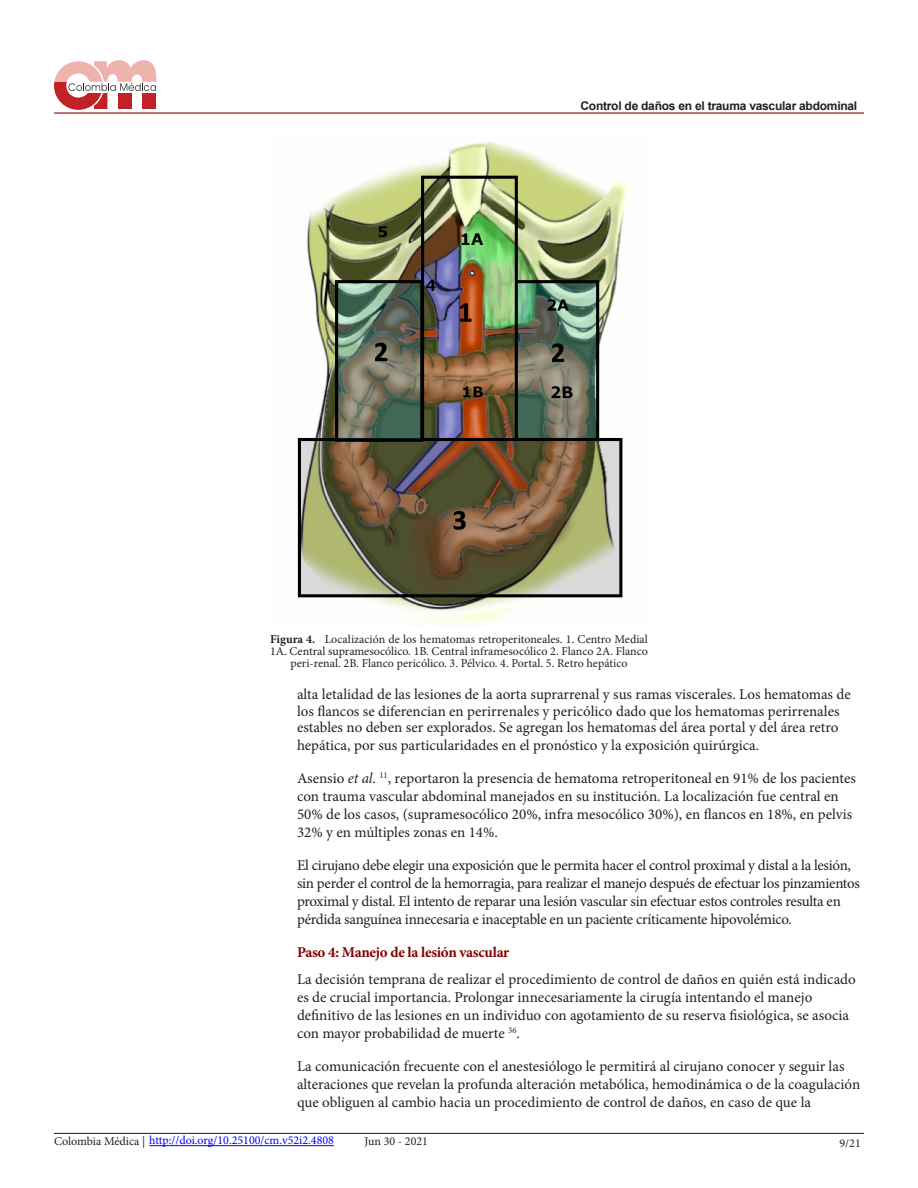
<style>
.page{position:relative;width:918px;height:1188px;background:#fff}
.page>*{position:absolute;margin:0;border:0;box-sizing:border-box;transform-origin:0 0}
.t1{font:15px/18px "Minion Pro";letter-spacing:-.005em;color:#231f20}
.t2{font:700 15px "Minion Pro";letter-spacing:-.02em;color:#820000}
.t3{font:12px/12px "Minion Pro";color:#231f20;text-align:center}
.t4{font:12px "Minion Pro";color:#00f}
.t5{font:700 12px "Arial";letter-spacing:-.02em;color:#231f20}
.s1{font-weight:700}
.s2{font-style:italic}
.s3{color:#231f20}
</style>
<div class="page">
<hr style="left:54px;top:112px;width:810px;height:2px;background:#8b0d10">
<hr style="left:54px;top:1133px;width:810px;height:1px;background:#8b0d10">
<svg style="left:54px;top:60px;width:102px;height:50px"></svg>
<hr style="left:149px;top:1145px;width:185px;height:1px;background:#00f">
<img style="left:297px;top:141px;width:330px;height:484px">
<p class="t5" style="left:580px;top:97px;width:278px">Control de daños en el trauma vascular abdominal</p>
<p class="t3" style="left:270px;top:633px;width:380px"><span class="s1">Figura 4.</span> Localización de los hematomas retroperitoneales. 1. Centro Medial<br>1A. Central supramesocólico. 1B. Central inframesocólico 2. Flanco 2A. Flanco peri-renal. 2B. Flanco pericólico. 3. Pélvico. 4. Portal. 5. Retro hepático</p>
<p class="t1" style="left:297px;top:686px;width:555px;line-height:16.5px">alta letalidad de las lesiones de la aorta suprarrenal y sus ramas viscerales. Los hematomas de los flancos se diferencian en perirrenales y pericólico dado que los hematomas perirrenales estables no deben ser explorados. Se agregan los hematomas del área portal y del área retro</p>
<p class="t1" style="left:297px;top:737px;width:464px">hepática, por sus particularidades en el pronóstico y la exposición quirúrgica.</p>
<p class="t1" style="left:297px;top:770px;width:560px">Asensio <span class="s2">et al</span>. <sup>11</sup>, reportaron la presencia de hematoma retroperitoneal en 91% de los pacientes con trauma vascular abdominal manejados en su institución. La localización fue central en 50% de los casos, (supramesocólico 20%, infra mesocólico 30%), en flancos en 18%, en pelvis 32% y en múltiples zonas en 14%.</p>
<p class="t1" style="left:297px;top:857px;width:565px">El cirujano debe elegir una exposición que le permita hacer el control proximal y distal a la lesión, sin perder el control de la hemorragia, para realizar el manejo después de efectuar los pinzamientos proximal y distal. El intento de reparar una lesión vascular sin efectuar estos controles resulta en pérdida sanguínea innecesaria e inaceptable en un paciente críticamente hipovolémico.</p>
<p class="t2" style="left:297px;top:942px;width:214px">Paso 4: Manejo de la lesión vascular</p>
<p class="t1" style="left:297px;top:970px;width:560px">La decisión temprana de realizar el procedimiento de control de daños en quién está indicado es de crucial importancia. Prolongar innecesariamente la cirugía intentando el manejo definitivo de las lesiones en un individuo con agotamiento de su reserva fisiológica, se asocia con mayor probabilidad de muerte <sup>36</sup>.</p>
<p class="t1" style="left:297px;top:1057px;width:565px">La comunicación frecuente con el anestesiólogo le permitirá al cirujano conocer y seguir las alteraciones que revelan la profunda alteración metabólica, hemodinámica o de la coagulación que obliguen al cambio hacia un procedimiento de control de daños, en caso de que la</p>
<p class="t4" style="left:54px;top:1133px;width:282px"><span class="s3">Colombia Médica |</span> http://doi.org/10.25100/cm.v52i2.4808</p>
<p class="t3" style="left:364px;top:1135px;width:65px">Jun 30 - 2021</p>
<p class="t3" style="left:840px;top:1137px;width:23px">9/21</p>
</div>
